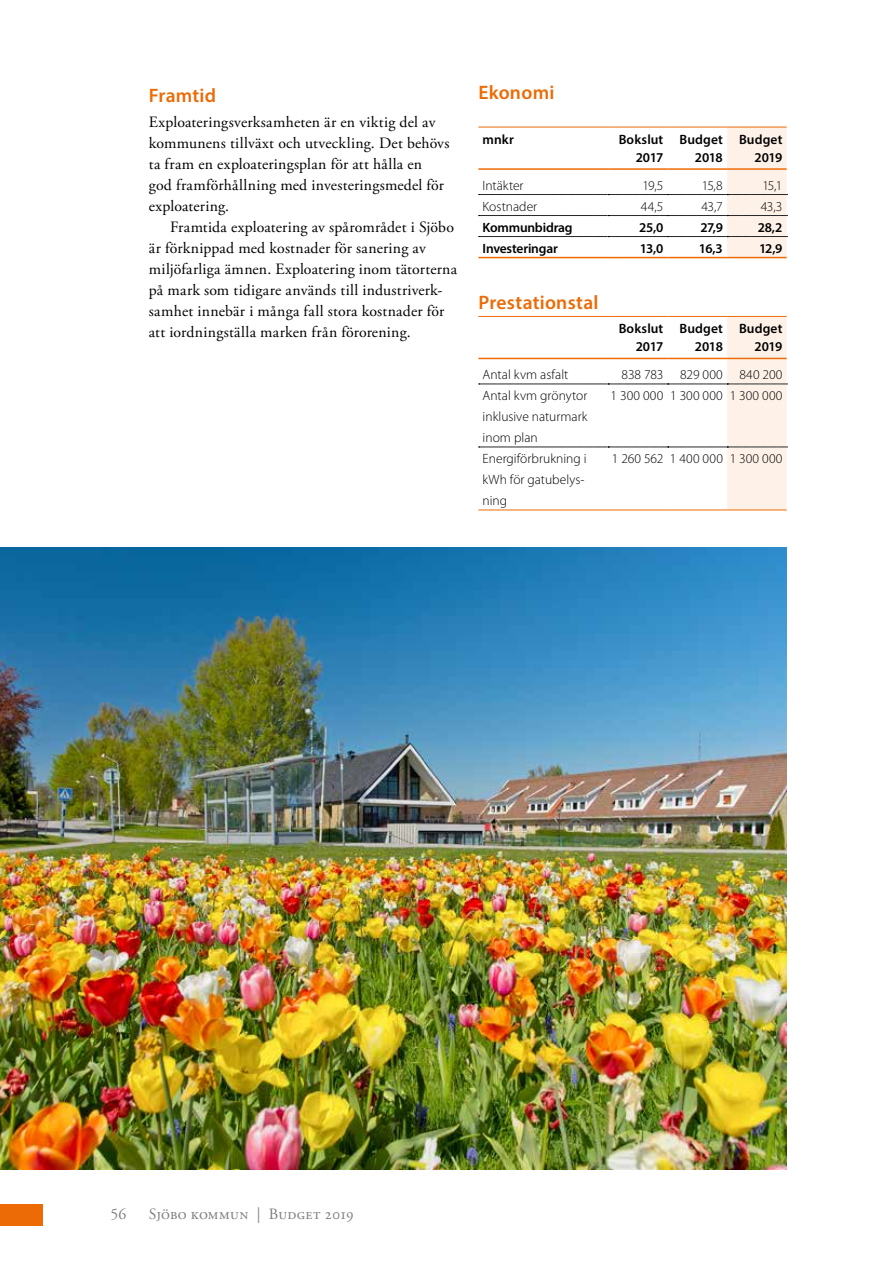
<style>
.page{position:relative;width:893px;height:1263px;background:#fff}
.page>*{position:absolute;margin:0;border:0;box-sizing:border-box;transform-origin:0 0}
.t1{font:600 19.5px "Myriad Pro";letter-spacing:.015em;color:#ed6b06}
.t2{font:15.75px/21px "Adobe Garamond Pro";letter-spacing:-.055em;color:#000}
.t3{font:15.75px/21px "Adobe Garamond Pro";letter-spacing:-.015em;color:#000}
.t4{font:15.75px "Adobe Garamond Pro";letter-spacing:.01em;color:#818080}
.t5{font:300 13.5px/21px "Myriad Pro";color:#000;text-align:justify}
.t6{font:600 13.5px/18px "Myriad Pro";letter-spacing:-.005em;color:#000;text-align:right}
.t7{font:300 13.5px "Myriad Pro";letter-spacing:.02em;color:#000}
</style>
<div class="page">
<div style="left:0;top:1204px;width:43px;height:21px;background:#ed6b06"></div>
<hr style="left:478px;top:127px;width:130px;height:1px;background:#ed6b06">
<hr style="left:478px;top:168px;width:130px;height:2px;background:#ed6b06">
<hr style="left:478px;top:257px;width:130px;height:1px;background:#ed6b06">
<svg style="left:479px;top:127px;width:308px;height:131px"></svg>
<hr style="left:478px;top:358px;width:130px;height:1px;background:#ed6b06">
<hr style="left:478px;top:316px;width:130px;height:1px;background:#ed6b06">
<hr style="left:478px;top:510px;width:130px;height:1px;background:#ed6b06">
<hr style="left:608px;top:510px;width:60px;height:1px;background:#ed6b06">
<hr style="left:668px;top:510px;width:59px;height:1px;background:#ed6b06">
<hr style="left:727px;top:510px;width:60px;height:1px;background:#ed6b06">
<svg style="left:479px;top:316px;width:308px;height:194px"></svg>
<img style="left:0;top:547px;width:787px;height:622px">
<p class="t1" style="left:149px;top:83px;width:69px">Framtid</p>
<p class="t3" style="left:149px;top:112px;width:302px">Exploateringsverksamheten är en viktig del av kommunens tillväxt och utveckling. Det behövs ta fram en exploateringsplan för att hålla en<br>god framförhållning med investeringsmedel för exploatering.</p>
<p class="t2" style="left:149px;top:217px;width:310px;text-indent:21px">Framtida exploatering av spårområdet i Sjöbo är förknippad med kostnader för sanering av miljöfarliga ämnen. Exploatering inom tätorterna på mark som tidigare används till industriverk&shy;samhet innebär i många fall stora kostnader för att iordningställa marken från förorening.</p>
<p class="t1" style="left:478px;top:80px;width:78px">Ekonomi</p>
<p class="t6" style="left:483px;top:130px;width:33px">mnkr</p>
<p class="t6" style="left:619px;top:130px;width:46px">Bokslut<br>2017</p>
<p class="t6" style="left:680px;top:130px;width:45px">Budget<br>2018</p>
<p class="t6" style="left:739px;top:130px;width:45px">Budget<br>2019</p>
<p class="t5" style="left:483px;top:175px;width:42px">Intäkter</p>
<p class="t5" style="left:643px;top:175px;width:22px">19,5</p>
<p class="t5" style="left:702px;top:175px;width:23px">15,8</p>
<p class="t5" style="left:762px;top:175px;width:22px">15,1</p>
<p class="t5" style="left:483px;top:196px;width:56px">Kostnader</p>
<p class="t5" style="left:641px;top:196px;width:24px">44,5</p>
<p class="t5" style="left:701px;top:196px;width:23px">43,7</p>
<p class="t5" style="left:761px;top:196px;width:23px">43,3</p>
<p class="t6" style="left:483px;top:218px;width:92px">Kommunbidrag</p>
<p class="t6" style="left:639px;top:218px;width:26px">25,0</p>
<p class="t6" style="left:700px;top:218px;width:24px">27,9</p>
<p class="t6" style="left:758px;top:218px;width:26px">28,2</p>
<p class="t6" style="left:483px;top:239px;width:77px">Investeringar</p>
<p class="t6" style="left:640px;top:239px;width:25px">13,0</p>
<p class="t6" style="left:699px;top:239px;width:25px">16,3</p>
<p class="t6" style="left:759px;top:239px;width:25px">12,9</p>
<p class="t1" style="left:478px;top:290px;width:122px">Prestationstal</p>
<p class="t6" style="left:619px;top:319px;width:46px">Bokslut<br>2017</p>
<p class="t6" style="left:680px;top:319px;width:45px">Budget<br>2018</p>
<p class="t6" style="left:739px;top:319px;width:45px">Budget<br>2019</p>
<p class="t5" style="left:483px;top:364px;width:87px">Antal kvm asfalt</p>
<p class="t5" style="left:622px;top:364px;width:43px">838 783</p>
<p class="t5" style="left:680px;top:364px;width:104px">829 000 840 200</p>
<p class="t5" style="left:483px;top:385px;width:106px">Antal kvm grönytor inklusive naturmark inom plan</p>
<p class="t7" style="left:611px;top:388px;width:173px">1 300 000 1 300 000 1 300 000</p>
<p class="t5" style="left:483px;top:448px;width:106px;text-align:left">Energiförbrukning i kWh för gatubelys&shy;ning</p>
<p class="t5" style="left:612px;top:448px;width:172px">1 260 562 1 400 000 1 300 000</p>
<p class="t4" style="left:111px;top:1204px;width:17px">56</p>
<p class="t4" style="left:149px;top:1205px;width:207px">Sjöbo kommun | Budget 2019</p>
</div>
